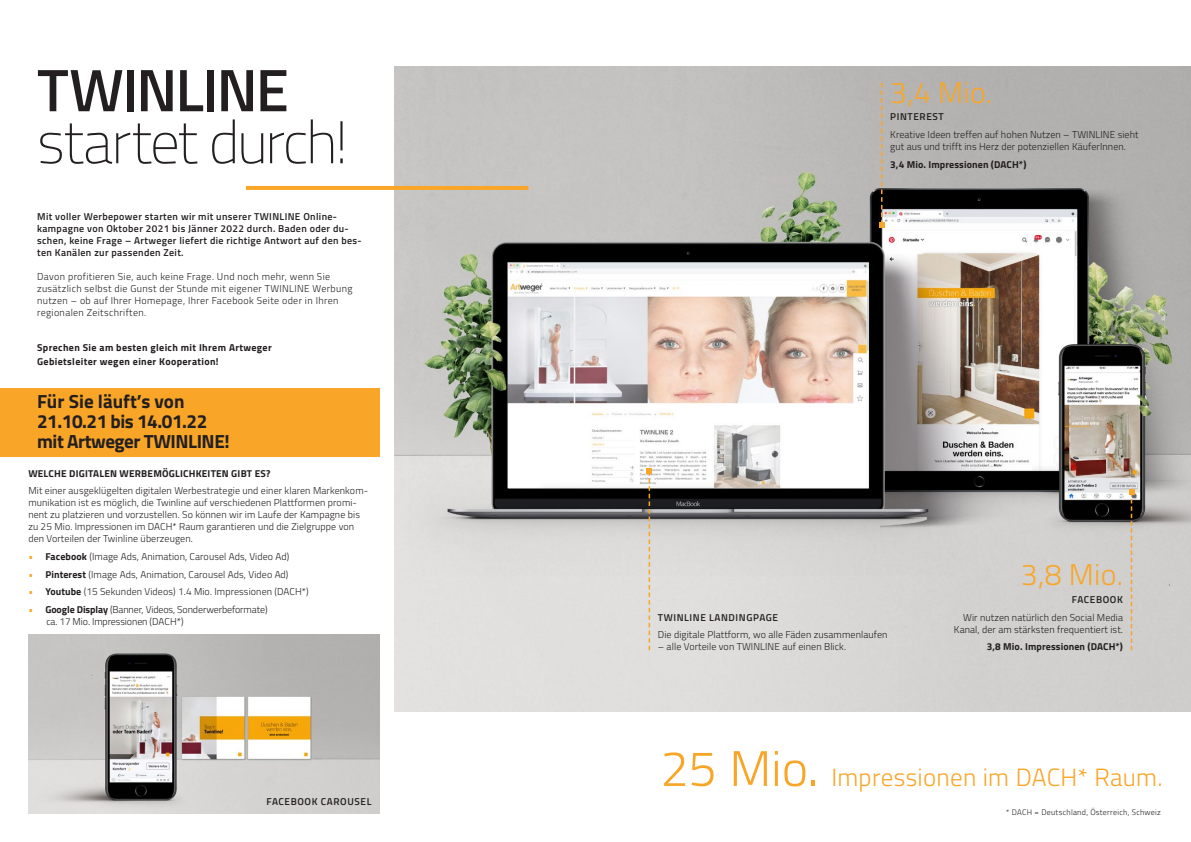
<style>
.page{position:relative;width:1191px;height:842px;background:#fff}
.page>*{position:absolute;margin:0;border:0;box-sizing:border-box;transform-origin:0 0}
.t1{font:100 60px/52px "Titillium";letter-spacing:-.035em;color:#231f20}
.Copy_Bild{font:300 30px "Titillium";color:#f9a628}
.SL{font:300 30px "Titillium";color:#f9a628}
.t2{font:300 25px "Titillium";letter-spacing:.01em;color:#f9a628}
.SL-2{font:700 19px/20px "Titillium";letter-spacing:-.025em;color:#231f20}
.Copy_Bild-2{font:300 10px/12px "Titillium";letter-spacing:.01em;color:#231f20}
.Copy_Bild-3{font:600 10px/12px "Titillium";letter-spacing:.035em;color:#231f20}
.Copy_Bild-4{font:300 10px/12px "Titillium";letter-spacing:.035em;color:#231f20}
.Copy_Bild-5{font:700 10px/14px "Titillium";letter-spacing:.02em;color:#231f20}
.Copy_Bild-6{font:300 10px/12px "Titillium";letter-spacing:-.01em;color:#231f20}
.SL-3{font:600 10px "Titillium";letter-spacing:.06em;color:#231f20}
.Copy_Bild-7{font:300 8px "Titillium";letter-spacing:.035em;color:#231f20}
.s1{font-weight:600}
.s2{color:#f9a628}
.s3{font-weight:700}
.s4{font-size:50px}
</style>
<div class="page">
<img style="left:394px;top:66px;width:797px;height:645px">
<svg style="left:646px;top:468px;width:6px;height:182px"></svg>
<svg style="left:879px;top:83px;width:5px;height:144px"></svg>
<svg style="left:1128px;top:489px;width:6px;height:161px"></svg>
<img style="left:28px;top:634px;width:352px;height:180px">
<div style="left:0;top:388px;width:380px;height:68px;background:#f9a628"></div>
<hr style="left:246px;top:186px;width:282px;height:4px;background:#f9a628">
<p class="t1" style="left:37px;top:61px;width:312px"><span class="s1">TWINLINE </span>startet durch!</p>
<p class="Copy_Bild-3" style="left:37px;top:210px;width:326px">Mit voller Werbepower starten wir mit unserer TWINLINE Online&shy;kampagne von Oktober 2021 bis Jänner 2022 durch. Baden oder du&shy;schen, keine Frage – Artweger liefert die richtige Antwort auf den bes&shy;ten Kanälen zur passenden Zeit.</p>
<p class="Copy_Bild-4" style="left:37px;top:270px;width:317px">Davon profitieren Sie, auch keine Frage. Und noch mehr, wenn Sie zusätzlich selbst die Gunst der Stunde mit eigener TWINLINE Werbung nutzen – ob auf Ihrer Homepage, Ihrer Facebook Seite oder in Ihren regionalen Zeitschriften.</p>
<p class="Copy_Bild-5" style="left:37px;top:340px;width:236px">Sprechen Sie am besten gleich mit Ihrem Artweger<br>Gebietsleiter wegen einer Kooperation!</p>
<p class="SL-2" style="left:37px;top:390px;width:194px">Für Sie läuft’s von<br>21.10.21 bis 14.01.22 mit Artweger TWINLINE!</p>
<p class="Copy_Bild-5" style="left:28px;top:466px;width:243px">WELCHE DIGITALEN WERBEMÖGLICHKEITEN GIBT ES?</p>
<p class="Copy_Bild-2" style="left:28px;top:484px;width:341px">Mit einer ausgeklügelten digitalen Werbestrategie und einer klaren Markenkom&shy;munikation ist es möglich, die Twinline auf verschiedenen Plattformen promi&shy;nent zu platzieren und vorzustellen. So können wir im Laufe der Kampagne bis zu 25 Mio. Impressionen im DACH* Raum garantieren und die Zielgruppe von den Vorteilen der Twinline überzeugen.</p>
<p class="Copy_Bild-2" style="left:28px;top:550px;width:263px"><span class="s2">•</span> <span class="s3">Facebook</span> (Image Ads, Animation, Carousel Ads, Video Ad)</p>
<p class="Copy_Bild-2" style="left:28px;top:568px;width:262px"><span class="s2">•</span> <span class="s3">Pinterest</span> (Image Ads, Animation, Carousel Ads, Video Ad)</p>
<p class="Copy_Bild-2" style="left:28px;top:585px;width:282px"><span class="s2">•</span> <span class="s3">Youtube</span> (15 Sekunden Videos) 1.4 Mio. Impressionen (DACH*)</p>
<p class="Copy_Bild-6" style="left:46px;top:603px;width:223px;text-indent:-18px"><span class="s2">•</span> <span class="s3">Google Display</span> (Banner, Videos, Sonderwerbeformate) ca. 17 Mio. Impressionen (DACH*)</p>
<p class="SL-3" style="left:266px;top:794px;width:106px">FACEBOOK CAROUSEL</p>
<p class="Copy_Bild" style="left:890px;top:70px;width:103px">3,4 Mio.</p>
<p class="SL-3" style="left:890px;top:109px;width:55px">PINTEREST</p>
<p class="Copy_Bild-2" style="left:890px;top:128px;width:250px">Kreative Ideen treffen auf hohen Nutzen – TWINLINE sieht gut aus und trifft ins Herz der potenziellen KäuferInnen.</p>
<p class="Copy_Bild-5" style="left:890px;top:157px;width:138px">3,4 Mio. Impressionen (DACH*)</p>
<p class="SL-3" style="left:658px;top:610px;width:122px">TWINLINE LANDINGPAGE</p>
<p class="Copy_Bild-2" style="left:658px;top:628px;width:231px">Die digitale Plattform, wo alle Fäden zusammenlaufen</p>
<p class="Copy_Bild-2" style="left:658px;top:640px;width:190px">– alle Vorteile von TWINLINE auf einen Blick.</p>
<p class="SL" style="left:1021px;top:553px;width:103px">3,8 Mio.</p>
<p class="SL-3" style="left:1071px;top:592px;width:53px">FACEBOOK</p>
<p class="Copy_Bild-2" style="left:954px;top:611px;width:171px;text-align:right">Wir nutzen natürlich den Social Media<br>Kanal, der am stärksten frequentiert ist.</p>
<p class="Copy_Bild-5" style="left:986px;top:639px;width:138px">3,8 Mio. Impressionen (DACH*)</p>
<p class="t2" style="left:660px;top:759px;width:503px"><span class="s4">25 Mio.</span> Impressionen im DACH* Raum.</p>
<p class="Copy_Bild-7" style="left:1006px;top:806px;width:156px">* DACH = Deutschland, Österreich, Schweiz</p>
</div>
